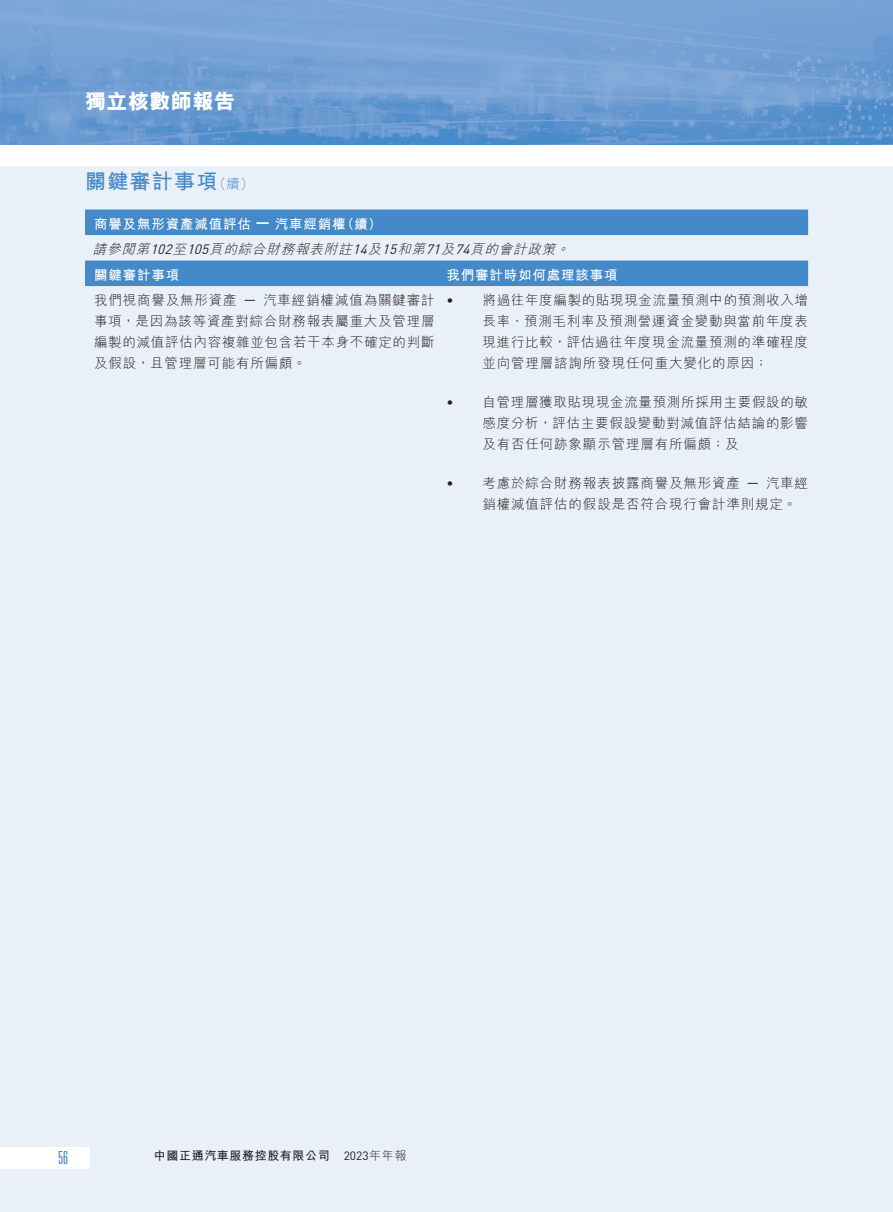
<style>
.page{position:relative;width:893px;height:1212px;background:#fff}
.page>*{position:absolute;margin:0;border:0;box-sizing:border-box;transform-origin:0 0}
._03_H1{font:700 21px "M Hei HK";letter-spacing:.06em;color:#4489c8}
.t1{font:800 21px "M Hei HK";letter-spacing:.025em;color:#fff}
.t2{font:300 ultra-condensed 18px "Univers LT Std";color:#4489c8}
._11_P0{font:300 13.5px/21px "M Hei HK";letter-spacing:.06em;color:#231f20;text-align:justify}
._11_P0-2{font:italic 300 13.5px "M Hei HK";color:#231f20}
._11_P0-3{font:700 13.5px "M Hei HK";letter-spacing:.06em;color:#fff}
.t3{font:700 12px "M Hei HK";letter-spacing:.05em;color:#231f20}
.s1{font-weight:300;font-size:13.5px}
.s2{font-family:"DIN Pro"}
.s3{font-family:"DIN Pro";font-weight:400}
.s4{font-weight:300}
</style>
<div class="page">
<div style="left:0;top:166px;width:893px;height:1046px;background:#eaf0f8"></div>
<img style="left:0;top:0;width:893px;height:145px">
<div style="left:0;top:1147px;width:89px;height:21px;background:#fff"></div>
<svg style="left:85px;top:209px;width:723px;height:77px;fill:#4489c8"></svg>
<h1 class="t1" style="left:85px;top:88px;width:152px">獨立核數師報告</h1>
<p class="_03_H1" style="left:85px;top:166px;width:170px">關鍵審計事項<span class="s1">（續）</span></p>
<p class="_11_P0-3" style="left:94px;top:214px;width:289px">商譽及無形資產減值評估 <span class="s2">—</span> 汽車經銷權（續）</p>
<p class="_11_P0-2" style="left:93px;top:240px;width:483px">請參閱第<span class="s3">102</span>至<span class="s3">105</span>頁的綜合財務報表附註<span class="s3">14</span>及<span class="s3">15</span>和第<span class="s3">71</span>及<span class="s3">74</span>頁的會計政策。</p>
<p class="_11_P0-3" style="left:94px;top:265px;width:87px">關鍵審計事項</p>
<p class="_11_P0-3" style="left:447px;top:265px;width:173px">我們審計時如何處理該事項</p>
<p class="_11_P0" style="left:94px;top:289px;width:342px">我們視商譽及無形資產 <span class="s3">—</span> 汽車經銷權減值為關鍵審計事項，是因為該等資產對綜合財務報表屬重大及管理層編製的減值評估內容複雜並包含若干本身不確定的判斷及假設，且管理層可能有所偏頗。</p>
<p class="_11_P0" style="left:483px;top:289px;width:327px;text-indent:-36px"><span class="s3">•</span> 將過往年度編製的貼現現金流量預測中的預測收入增長率、預測毛利率及預測營運資金變動與當前年度表現進行比較，評估過往年度現金流量預測的準確程度並向管理層諮詢所發現任何重大變化的原因；</p>
<p class="_11_P0" style="left:483px;top:391px;width:327px;text-indent:-36px"><span class="s3">•</span> 自管理層獲取貼現現金流量預測所採用主要假設的敏感度分析，評估主要假設變動對減值評估結論的影響及有否任何跡象顯示管理層有所偏頗；及</p>
<p class="_11_P0" style="left:483px;top:472px;width:327px;text-indent:-36px"><span class="s3">•</span> 考慮於綜合財務報表披露商譽及無形資產 <span class="s3">—</span> 汽車經銷權減值評估的假設是否符合現行會計準則規定。</p>
<h2 class="t2" style="left:58px;top:1148px;width:11px">56</h2>
<p class="t3" style="left:154px;top:1147px;width:254px">中國正通汽車服務控股有限公司 <span class="s3">2023</span><span class="s4">年年報</span></p>
</div>
